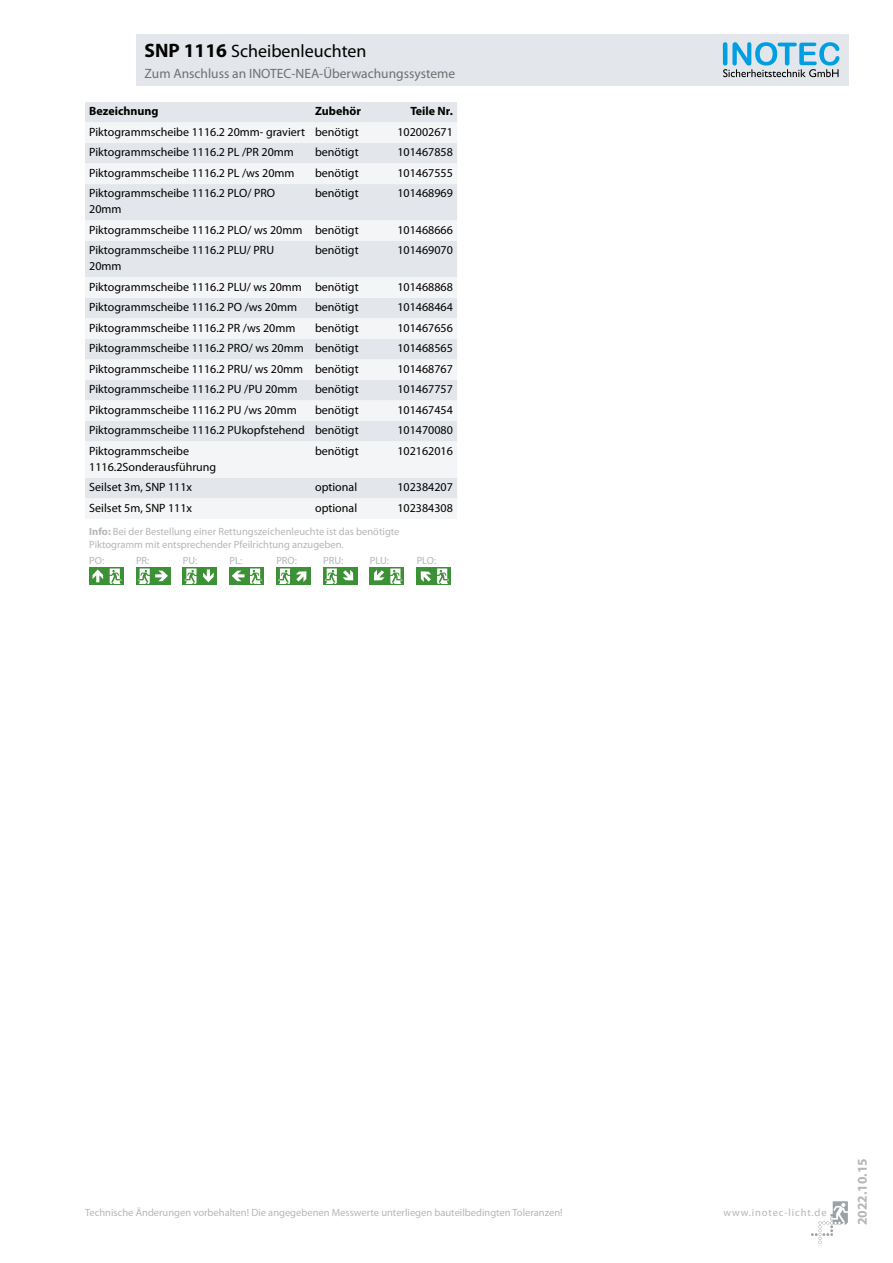
<style>
.page{position:relative;width:893px;height:1263px;background:#fff}
.page>*{position:absolute;margin:0;border:0;box-sizing:border-box;transform-origin:0 0}
.t1{font:18px "Myriad Pro";color:#000}
.t2{font:13.5px "Myriad Pro";color:#706f6f}
.t3{font:700 13.5px "Myriad Pro";color:#b6b6ba}
.t4{font:12px/15.9px "Myriad Pro";color:#000}
.t5{font:700 12px "Myriad Pro";color:#000}
.t6{font:10.5px/12.6px "Myriad Pro";color:#b6b6ba}
.t7{font:10.5px "Myriad Pro";letter-spacing:.08em;color:#b6b6ba}
.s1{font-weight:700;font-size:19.5px}
.s2{font-weight:700}
</style>
<div class="page">
<svg style="left:811px;top:1201px;width:37px;height:43px"></svg>
<div style="left:136px;top:34px;width:712px;height:51px;background:#e3e6ea"></div>
<svg style="left:723px;top:42px;width:116px;height:35px"></svg>
<div style="left:85px;top:102px;width:372px;height:21px;background:#e3e6ea"></div>
<svg style="left:85px;top:123px;width:372px;height:396px;fill:#f1f3f5"></svg>
<svg style="left:106px;top:567px;width:17px;height:17px"></svg>
<svg style="left:110px;top:568px;width:12px;height:16px"></svg>
<div style="left:89px;top:567px;width:17px;height:17px;background:#3c9035"></div>
<svg style="left:93px;top:569px;width:10px;height:13px"></svg>
<div style="left:136px;top:567px;width:17px;height:17px;background:#3c9035"></div>
<div style="left:153px;top:567px;width:17px;height:17px;background:#3c9035"></div>
<svg style="left:138px;top:568px;width:30px;height:16px"></svg>
<svg style="left:183px;top:567px;width:17px;height:17px"></svg>
<svg style="left:184px;top:568px;width:12px;height:16px"></svg>
<div style="left:200px;top:567px;width:17px;height:17px;background:#3c9035"></div>
<svg style="left:203px;top:569px;width:11px;height:13px"></svg>
<div style="left:230px;top:567px;width:17px;height:17px;background:#3c9035"></div>
<div style="left:247px;top:567px;width:17px;height:17px;background:#3c9035"></div>
<svg style="left:232px;top:568px;width:30px;height:16px"></svg>
<div style="left:276px;top:567px;width:17px;height:17px;background:#3c9035"></div>
<svg style="left:278px;top:568px;width:12px;height:16px"></svg>
<div style="left:293px;top:567px;width:17px;height:17px;background:#3c9035"></div>
<svg style="left:296px;top:571px;width:10px;height:11px"></svg>
<div style="left:323px;top:567px;width:17px;height:17px;background:#3c9035"></div>
<svg style="left:325px;top:568px;width:12px;height:16px"></svg>
<div style="left:340px;top:567px;width:17px;height:17px;background:#3c9035"></div>
<svg style="left:343px;top:570px;width:10px;height:10px"></svg>
<div style="left:387px;top:567px;width:17px;height:17px;background:#3c9035"></div>
<div style="left:370px;top:567px;width:17px;height:17px;background:#3c9035"></div>
<svg style="left:374px;top:568px;width:28px;height:16px"></svg>
<div style="left:434px;top:567px;width:17px;height:17px;background:#3c9035"></div>
<svg style="left:437px;top:568px;width:12px;height:16px"></svg>
<div style="left:417px;top:567px;width:17px;height:17px;background:#3c9035"></div>
<svg style="left:421px;top:571px;width:10px;height:11px"></svg>
<h1 class="t1" style="left:145px;top:40px;width:224px"><span class="s1">SNP 1116</span> Scheibenleuchten</h1>
<p class="t2" style="left:145px;top:65px;width:312px">Zum Anschluss an INOTEC-NEA-Überwachungssysteme</p>
<p class="t5" style="left:89px;top:103px;width:71px">Bezeichnung</p>
<p class="t5" style="left:315px;top:103px;width:47px">Zubehör</p>
<p class="t5" style="left:410px;top:103px;width:44px">Teile Nr.</p>
<p class="t4" style="left:89px;top:124px;width:271px">Piktogrammscheibe 1116.2 20mm- graviert benötigt</p>
<p class="t4" style="left:397px;top:124px;width:57px">102002671</p>
<p class="t4" style="left:89px;top:144px;width:206px">Piktogrammscheibe 1116.2 PL /PR 20mm</p>
<p class="t4" style="left:315px;top:144px;width:45px">benötigt</p>
<p class="t4" style="left:397px;top:144px;width:57px">101467858</p>
<p class="t4" style="left:89px;top:165px;width:207px">Piktogrammscheibe 1116.2 PL /ws 20mm</p>
<p class="t4" style="left:315px;top:165px;width:45px">benötigt</p>
<p class="t4" style="left:397px;top:165px;width:57px">101467555</p>
<p class="t4" style="left:89px;top:185px;width:187px">Piktogrammscheibe 1116.2 PLO/ PRO<br>20mm</p>
<p class="t4" style="left:315px;top:185px;width:45px">benötigt</p>
<p class="t4" style="left:397px;top:185px;width:57px">101468969</p>
<p class="t4" style="left:89px;top:222px;width:271px">Piktogrammscheibe 1116.2 PLO/ ws 20mm benötigt</p>
<p class="t4" style="left:397px;top:222px;width:57px">101468666</p>
<p class="t4" style="left:89px;top:242px;width:186px">Piktogrammscheibe 1116.2 PLU/ PRU<br>20mm</p>
<p class="t4" style="left:315px;top:242px;width:45px">benötigt</p>
<p class="t4" style="left:397px;top:242px;width:57px">101469070</p>
<p class="t4" style="left:89px;top:279px;width:271px">Piktogrammscheibe 1116.2 PLU/ ws 20mm benötigt</p>
<p class="t4" style="left:397px;top:279px;width:57px">101468868</p>
<p class="t4" style="left:89px;top:299px;width:209px">Piktogrammscheibe 1116.2 PO /ws 20mm</p>
<p class="t4" style="left:315px;top:299px;width:45px">benötigt</p>
<p class="t4" style="left:397px;top:299px;width:57px">101468464</p>
<p class="t4" style="left:89px;top:320px;width:208px">Piktogrammscheibe 1116.2 PR /ws 20mm</p>
<p class="t4" style="left:315px;top:320px;width:45px">benötigt</p>
<p class="t4" style="left:397px;top:320px;width:57px">101467656</p>
<p class="t4" style="left:89px;top:340px;width:271px">Piktogrammscheibe 1116.2 PRO/ ws 20mm benötigt</p>
<p class="t4" style="left:397px;top:340px;width:57px">101468565</p>
<p class="t4" style="left:89px;top:361px;width:271px">Piktogrammscheibe 1116.2 PRU/ ws 20mm benötigt</p>
<p class="t4" style="left:397px;top:361px;width:57px">101468767</p>
<p class="t4" style="left:89px;top:381px;width:210px">Piktogrammscheibe 1116.2 PU /PU 20mm</p>
<p class="t4" style="left:315px;top:381px;width:45px">benötigt</p>
<p class="t4" style="left:397px;top:381px;width:57px">101467757</p>
<p class="t4" style="left:89px;top:402px;width:209px">Piktogrammscheibe 1116.2 PU /ws 20mm</p>
<p class="t4" style="left:315px;top:402px;width:45px">benötigt</p>
<p class="t4" style="left:397px;top:402px;width:57px">101467454</p>
<p class="t4" style="left:89px;top:422px;width:271px">Piktogrammscheibe 1116.2 PUkopfstehend benötigt</p>
<p class="t4" style="left:397px;top:422px;width:57px">101470080</p>
<p class="t4" style="left:89px;top:443px;width:128px">Piktogrammscheibe<br>1116.2Sonderausführung</p>
<p class="t4" style="left:315px;top:443px;width:45px">benötigt</p>
<p class="t4" style="left:397px;top:443px;width:57px">102162016</p>
<p class="t4" style="left:89px;top:479px;width:104px">Seilset 3m, SNP 111x</p>
<p class="t4" style="left:315px;top:479px;width:44px">optional</p>
<p class="t4" style="left:397px;top:479px;width:57px">102384207</p>
<p class="t4" style="left:89px;top:500px;width:104px">Seilset 5m, SNP 111x</p>
<p class="t4" style="left:315px;top:500px;width:44px">optional</p>
<p class="t4" style="left:397px;top:500px;width:57px">102384308</p>
<p class="t6" style="left:89px;top:525px;width:312px"><span class="s2">Info:</span> Bei der Bestellung einer Rettungszeichenleuchte ist das benötigte<br>Piktogramm mit entsprechender Pfeilrichtung anzugeben.</p>
<p class="t6" style="left:89px;top:554px;width:16px">PO:</p>
<p class="t6" style="left:136px;top:554px;width:15px">PR:</p>
<p class="t6" style="left:183px;top:554px;width:16px">PU:</p>
<p class="t6" style="left:230px;top:554px;width:14px">PL:</p>
<p class="t6" style="left:276px;top:554px;width:22px">PRO:</p>
<p class="t6" style="left:323px;top:554px;width:22px">PRU:</p>
<p class="t6" style="left:370px;top:554px;width:21px">PLU:</p>
<p class="t6" style="left:417px;top:554px;width:21px">PLO:</p>
<p class="t6" style="left:85px;top:1205px;width:479px">Technische Änderungen vorbehalten! Die angegebenen Messwerte unterliegen bauteilbedingten Toleranzen!</p>
<p class="t7" style="left:723px;top:1205px;width:105px">www.inotec-licht.de</p>
<p class="t3" style="left:854px;top:1225px;width:68px;rotate:-90deg">2022.10.15</p>
</div>
